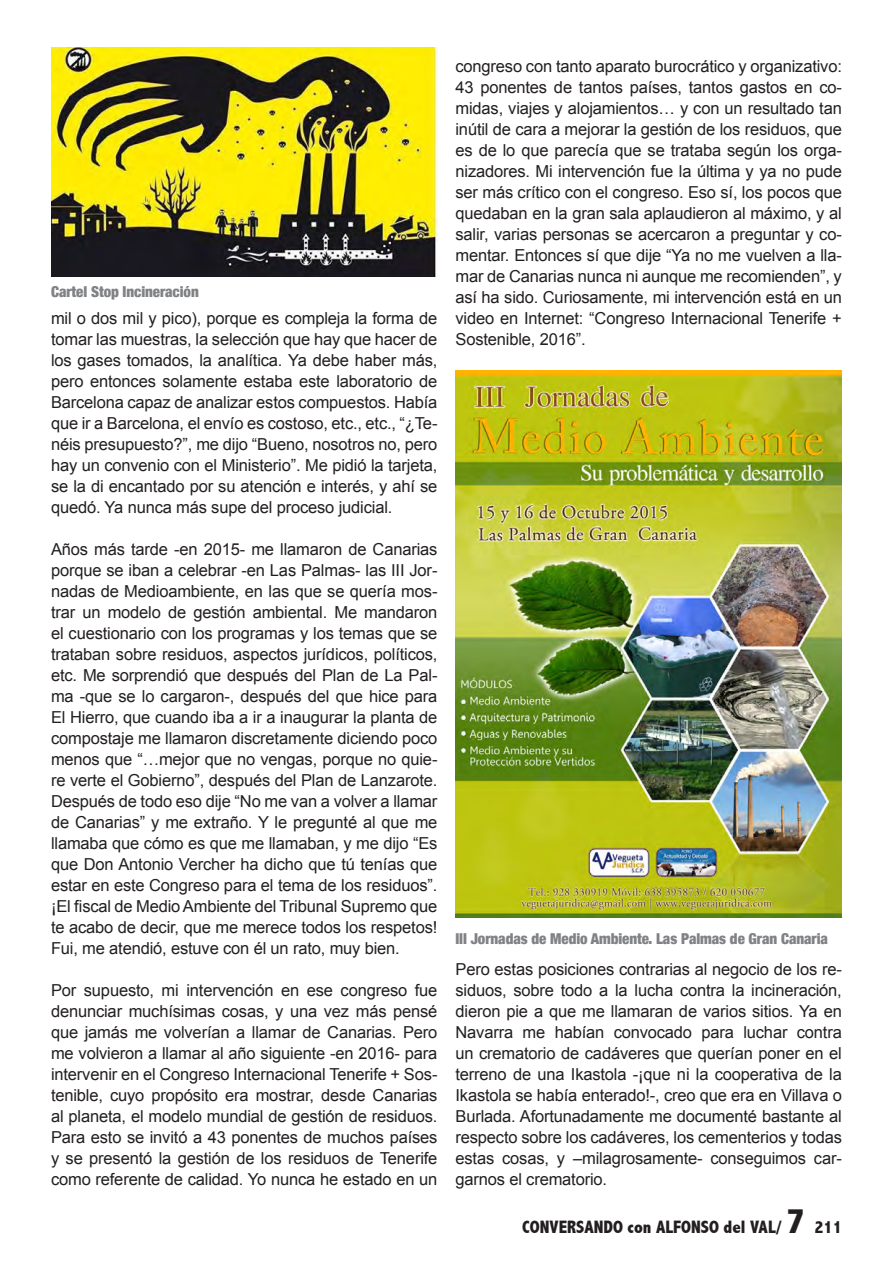
<style>
.page{position:relative;width:893px;height:1263px;background:#fff}
.page>*{position:absolute;margin:0;border:0;box-sizing:border-box;transform-origin:0 0}
.t1{font:800 condensed 18px "Abadi";color:#231f20}
.No_Spacing{font:16.5px/21px "Arial";letter-spacing:-.01em;color:#231f20;text-align:justify}
.t2{font:900 condensed 15px "Helvetica Neue";letter-spacing:-.005em;color:#808285}
.s1{font-size:36px}
</style>
<div class="page">
<img style="left:455px;top:370px;width:387px;height:547px">
<img style="left:51px;top:48px;width:386px;height:228px">
<p class="t2" style="left:51px;top:279px;width:149px">Cartel Stop Incineración</p>
<p class="No_Spacing" style="left:51px;top:308px;width:388px">mil o dos mil y pico), porque es compleja la forma de tomar las muestras, la selección que hay que hacer de los gases tomados, la analítica. Ya debe haber más, pero entonces solamente estaba este laboratorio de Barcelona capaz de analizar estos compuestos. Había que ir a Barcelona, el envío es costoso, etc., etc., “¿Te&shy;néis presupuesto?”, me dijo “Bueno, nosotros no, pero hay un convenio con el Ministerio”. Me pidió la tarjeta, se la di encantado por su atención e interés, y ahí se quedó. Ya nunca más supe del proceso judicial.</p>
<p class="No_Spacing" style="left:51px;top:539px;width:388px">Años más tarde -en 2015- me llamaron de Canarias porque se iban a celebrar -en Las Palmas- las III Jor&shy;nadas de Medioambiente, en las que se quería mos&shy;trar un modelo de gestión ambiental. Me mandaron el cuestionario con los programas y los temas que se trataban sobre residuos, aspectos jurídicos, políticos, etc. Me sorprendió que después del Plan de La Pal&shy;ma -que se lo cargaron-, después del que hice para El Hierro, que cuando iba a ir a inaugurar la planta de compostaje me llamaron discretamente diciendo poco menos que “…mejor que no vengas, porque no quie&shy;re verte el Gobierno”, después del Plan de Lanzarote.<br>Después de todo eso dije “No me van a volver a llamar de Canarias” y me extraño. Y le pregunté al que me llamaba que cómo es que me llamaban, y me dijo “Es que Don Antonio Vercher ha dicho que tú tenías que estar en este Congreso para el tema de los residuos”. ¡El fiscal de Medio Ambiente del Tribunal Supremo que te acabo de decir, que me merece todos los respetos!<br>Fui, me atendió, estuve con él un rato, muy bien.</p>
<p class="No_Spacing" style="left:51px;top:980px;width:388px">Por supuesto, mi intervención en ese congreso fue denunciar muchísimas cosas, y una vez más pensé que jamás me volverían a llamar de Canarias. Pero me volvieron a llamar al año siguiente -en 2016- para intervenir en el Congreso Internacional Tenerife + Sos&shy;tenible, cuyo propósito era mostrar, desde Canarias al planeta, el modelo mundial de gestión de residuos.<br>Para esto se invitó a 43 ponentes de muchos países y se presentó la gestión de los residuos de Tenerife como referente de calidad. Yo nunca he estado en un</p>
<p class="No_Spacing" style="left:455px;top:56px;width:388px">congreso con tanto aparato burocrático y organizativo:<br>43 ponentes de tantos países, tantos gastos en co&shy;midas, viajes y alojamientos… y con un resultado tan inútil de cara a mejorar la gestión de los residuos, que es de lo que parecía que se trataba según los orga&shy;nizadores. Mi intervención fue la última y ya no pude ser más crítico con el congreso. Eso sí, los pocos que quedaban en la gran sala aplaudieron al máximo, y al salir, varias personas se acercaron a preguntar y co&shy;mentar. Entonces sí que dije “Ya no me vuelven a lla&shy;mar de Canarias nunca ni aunque me recomienden”, y así ha sido. Curiosamente, mi intervención está en un video en Internet: “Congreso Internacional Tenerife + Sostenible, 2016”.</p>
<p class="t2" style="left:455px;top:927px;width:374px">III Jornadas de Medio Ambiente. Las Palmas de Gran Canaria</p>
<p class="No_Spacing" style="left:455px;top:959px;width:388px">Pero estas posiciones contrarias al negocio de los re&shy;siduos, sobre todo a la lucha contra la incineración, dieron pie a que me llamaran de varios sitios. Ya en Navarra me habían convocado para luchar contra un crematorio de cadáveres que querían poner en el terreno de una Ikastola -¡que ni la cooperativa de la Ikastola se había enterado!-, creo que era en Villava o Burlada. Afortunadamente me documenté bastante al respecto sobre los cadáveres, los cementerios y todas estas cosas, y –milagrosamente- conseguimos car&shy;garnos el crematorio.</p>
<p class="t1" style="left:522px;top:1216px;width:321px">CONVERSANDO con ALFONSO del VAL/ <span class="s1">7</span> 211</p>
</div>
